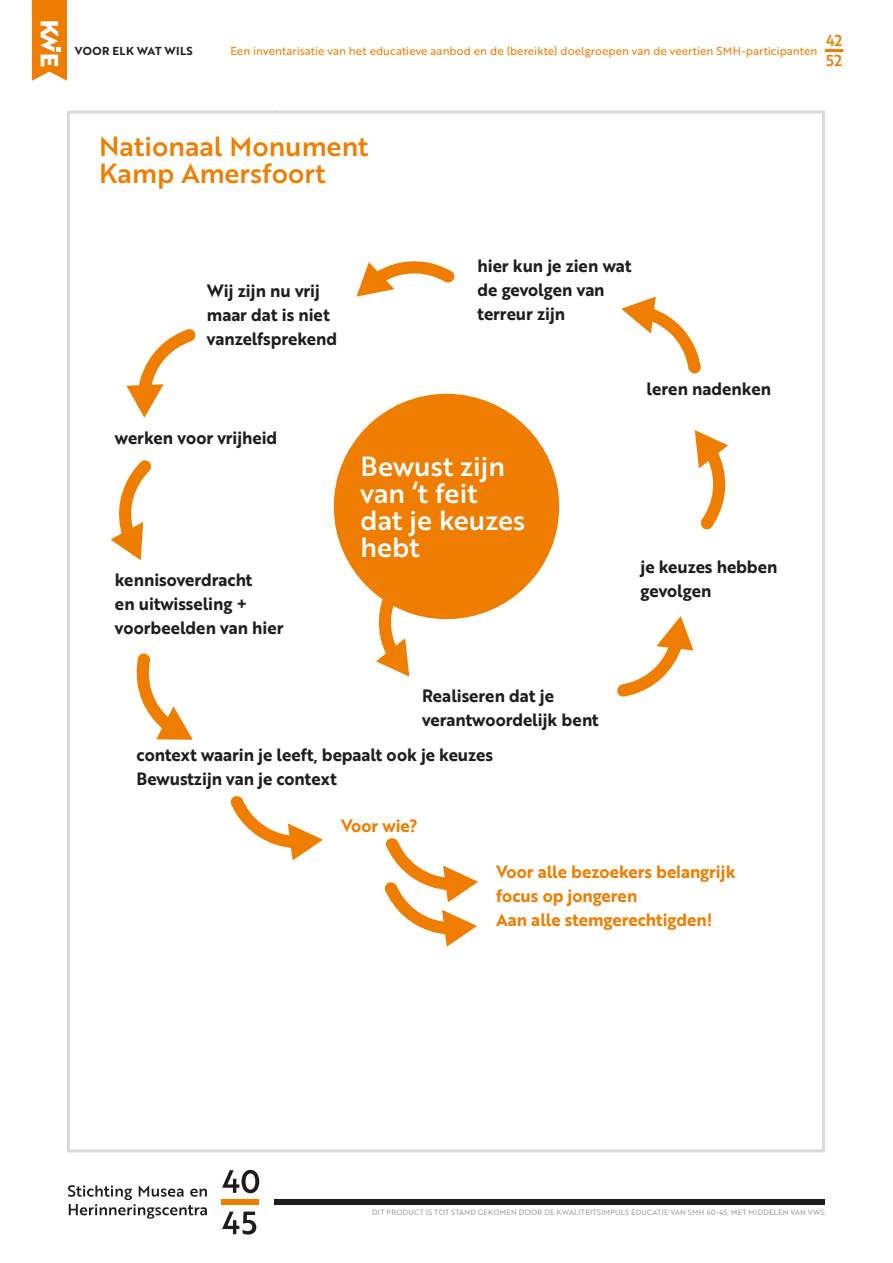
<style>
.page{position:relative;width:893px;height:1263px;background:#fff}
.page>*{position:absolute;margin:0;border:0;box-sizing:border-box;transform-origin:0 0}
.t1{font:27px/27px "Brother 1816 Medium";color:#fff}
.t2{font:27px/27px "Brother 1816 Medium";color:#ef7d00}
.t3{font:17.4px/24px "Brother 1816 Bold";letter-spacing:-.005em;color:#1d1d1b}
.t4{font:17.4px/24px "Brother 1816 Bold";letter-spacing:-.005em;color:#ef7d00}
.t5{font:15.45px "Brother 1816 Medium";color:#ef7d00}
.t6{font:11.25px "Brother 1816 Regular";color:#ef7d00}
.t7{font:11.25px "Brother 1816 Bold";letter-spacing:.04em;color:#1d1d1b}
.t8{font:7.5px "Brother 1816 Regular";letter-spacing:.04em;color:#9d9d9c}
</style>
<div class="page">
<svg style="left:68px;top:1185px;width:139px;height:34px"></svg>
<svg style="left:222px;top:1211px;width:34px;height:23px"></svg>
<svg style="left:222px;top:1170px;width:37px;height:23px"></svg>
<div style="left:275px;top:1199px;width:550px;height:6px;background:#1d1d1b"></div>
<div style="left:222px;top:1199px;width:37px;height:6px;background:#ef7d00"></div>
<hr style="left:825px;top:49px;width:18px;height:3px;background:#ef7d00">
<svg style="left:32px;top:0;width:35px;height:81px"></svg>
<div style="left:67px;top:111px;width:758px;height:1041px;background:#fff;border:3px solid #dadada"></div>
<div style="left:334px;top:394px;width:225px;height:225px;background:#ef7d00;border-radius:50%"></div>
<svg style="left:376px;top:594px;width:33px;height:83px"></svg>
<svg style="left:136px;top:653px;width:57px;height:87px"></svg>
<svg style="left:384px;top:838px;width:94px;height:109px"></svg>
<svg style="left:230px;top:796px;width:93px;height:64px"></svg>
<svg style="left:617px;top:616px;width:76px;height:81px"></svg>
<svg style="left:695px;top:430px;width:33px;height:100px"></svg>
<svg style="left:621px;top:297px;width:80px;height:77px"></svg>
<svg style="left:356px;top:261px;width:99px;height:36px"></svg>
<svg style="left:126px;top:329px;width:70px;height:89px"></svg>
<svg style="left:111px;top:460px;width:40px;height:100px"></svg>
<p class="t7" style="left:75px;top:42px;width:119px">VOOR ELK WAT WILS</p>
<p class="t6" style="left:230px;top:42px;width:588px">Een inventarisatie van het educatieve aanbod en de (bereikte) doelgroepen van de veertien SMH-participanten</p>
<p class="t5" style="left:826px;top:29px;width:18px">42</p>
<p class="t5" style="left:826px;top:49px;width:17px">52</p>
<h1 class="t2" style="left:99px;top:131px;width:271px">Nationaal Monument<br>Kamp Amersfoort</h1>
<p class="t3" style="left:207px;top:278px;width:132px">Wij zijn nu vrij maar dat is niet vanzelfsprekend</p>
<p class="t3" style="left:115px;top:425px;width:164px">werken voor vrijheid</p>
<p class="t3" style="left:115px;top:567px;width:170px">kennisoverdracht<br>en uitwisseling + voorbeelden van hier</p>
<p class="t3" style="left:478px;top:253px;width:156px">hier kun je zien wat de gevolgen van terreur zijn</p>
<p class="t3" style="left:647px;top:376px;width:126px">leren nadenken</p>
<h1 class="t1" style="left:360px;top:451px;width:166px">Bewust zijn van ‘t feit dat je keuzes hebt</h1>
<p class="t3" style="left:641px;top:554px;width:139px">je keuzes hebben gevolgen</p>
<p class="t3" style="left:422px;top:683px;width:178px">Realiseren dat je verantwoordelijk bent</p>
<p class="t3" style="left:137px;top:742px;width:358px">context waarin je leeft, bepaalt ook je keuzes<br>Bewustzijn van je context</p>
<p class="t4" style="left:341px;top:813px;width:78px">Voor wie?</p>
<p class="t4" style="left:496px;top:859px;width:241px">Voor alle bezoekers belangrijk focus op jongeren<br>Aan alle stemgerechtigden!</p>
<p class="t8" style="left:372px;top:1207px;width:454px">DIT PRODUCT IS TOT STAND GEKOMEN DOOR DE KWALITEITSIMPULS EDUCATIE VAN SMH 40-45, MET MIDDELEN VAN VWS</p>
</div>
